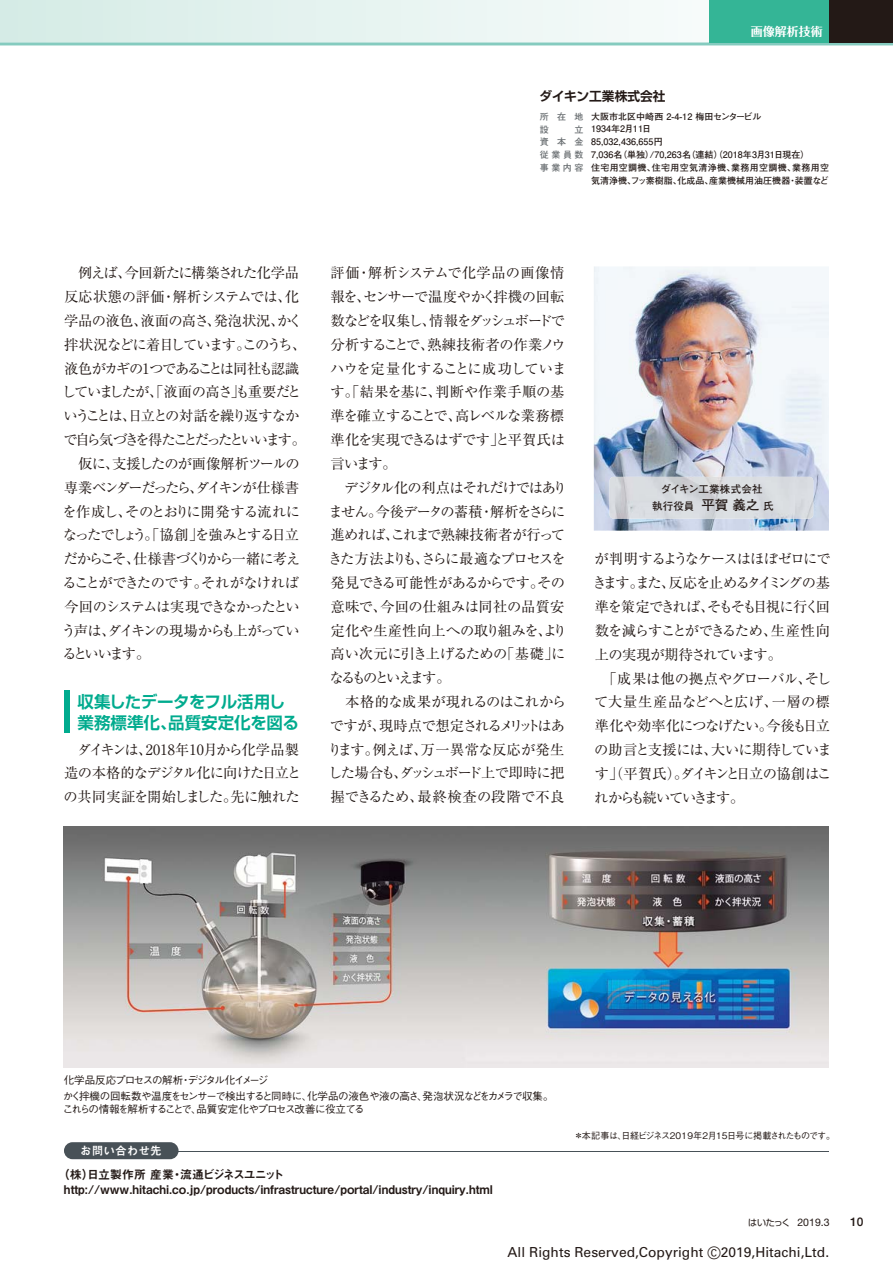
<style>
.page{position:relative;width:893px;height:1263px;background:#fff}
.page>*{position:absolute;margin:0;border:0;box-sizing:border-box;transform-origin:0 0}
.t1{font:16.5px/21px "Shin Go Pro De Bold 90 pv RKSJ H";letter-spacing:-.01em;color:#00ab8e}
.t2{font:14.25px/23.9px "Ryumin Pro Regular 90 pv RKSJ H";letter-spacing:-.06em;color:#231916}
.t3{font:14.25px/23.9px "Ryumin Pro Regular 90 pv RKSJ H";letter-spacing:-.095em;color:#231916}
.t4{font:14.25px/23.9px "Ryumin Pro Regular 90 pv RKSJ H";letter-spacing:-.04em;color:#231916}
.t5{font:13.8px "Univers";color:#231916}
.t6{font:12.75px "Shin Go Pro De Bold 90 pv RKSJ H";color:#231916}
.t7{font:12px/15px "Midashi Go Pro MB31 90 pv RKSJ H";color:#231916}
.t8{font:12px "Folk Pro Bold 90 pv RKSJ H";color:#fff}
.t9{font:500 12px "Helvetica Neue LT Std";color:#231916}
.t10{font:11.7px "Mi Go MB1 Std De Bold 90 pv RKSJ H";color:#fff}
.t11{font:10.5px/16.2px "Gothic BBB Pro Medium 90 pv RKSJ H";letter-spacing:-.075em;color:#231916}
.t12{font:10.5px "Futo Go B101 Pro Bold 90 pv RKSJ H";letter-spacing:.025em;color:#231916}
.t13{font:10.5px "Helvetica Neue LT Std";color:#231916}
.t14{font:9px/12.8px "Futo Go B101 Pro Bold 90 pv RKSJ H";letter-spacing:.005em;color:#231916}
.t15{font:9px "Gothic BBB Pro Medium 90 pv RKSJ H";letter-spacing:-.065em;color:#231916}
.t16{font:9px/12.8px "Futo Go B101 Pro Bold 90 pv RKSJ H";letter-spacing:.3em;color:#686d70}
.s1{font-size:13.5px}
.s2{font-family:"Shin Go Pro Regular 90 pv RKSJ H";font-size:9px}
.s3{font-size:16.95px}
</style>
<div class="page">
<img style="left:594px;top:266px;width:235px;height:265px">
<hr style="left:83px;top:1151px;width:746px;height:1px;background:#485157">
<div style="left:64px;top:1142px;width:115px;height:17px;background:#485157;border-radius:9px"></div>
<img style="left:610px;top:477px;width:203px;height:42px;border-radius:4px">
<img style="left:64px;top:827px;width:765px;height:241px">
<div style="left:64px;top:691px;width:5px;height:42px;background:#00ab8e"></div>
<svg style="left:0;top:0;width:710px;height:42px"></svg>
<hr style="left:0;top:42px;width:893px;height:3px;background:#85cbbf">
<div style="left:719px;top:0;width:174px;height:42px;background:#231916"></div>
<div style="left:710px;top:0;width:119px;height:42px;background:#34b596"></div>
<p class="t6" style="left:540px;top:92px;width:128px">ダイキン工業株式会社</p>
<p class="t8" style="left:751px;top:27px;width:73px">画像解析技術</p>
<p class="t14" style="left:591px;top:111px;width:239px">大阪市北区中崎西 2-4-12 梅田センタービル<br>1934年2月11日<br>85,032,436,655円<br>7,036名（単独）/70,263名（連結）（2018年3月31日現在）<br>住宅用空調機、住宅用空気清浄機、業務用空調機、業務用空気清浄機、フッ素樹脂、化成品、産業機械用油圧機器・装置など</p>
<p class="t16" style="left:540px;top:111px;width:45px">所在地設</p>
<p class="t16" style="left:540px;top:124px;width:45px;text-align:justify;text-indent:35px">立資本金従業員数事業内容</p>
<p class="t3" style="left:62px;top:263px;width:246px">　例えば、今回新たに構築された化学品反応状態の評価・解析システムでは、化学品の液色、液面の高さ、発泡状況、かく拌状況などに着目しています。このうち、液色がカギの1つであることは同社も認識していましたが、「液面の高さ」も重要だということは、日立との対話を繰り返すなかで自ら気づきを得たことだったといいます。　仮に、支援したのが画像解析ツールの専業ベンダーだったら、ダイキンが仕様書を作成し、そのとおりに開発する流れになったでしょう。「協創」を強みとする日立だからこそ、仕様書づくりから一緒に考えることができたのです。それがなければ今回のシステムは実現できなかったという声は、ダイキンの現場からも上がっているといいます。</p>
<p class="t1" style="left:77px;top:693px;width:223px">収集したデータをフル活用し業務標準化、品質安定化を図る</p>
<p class="t2" style="left:63px;top:739px;width:239px">　ダイキンは、2018年10月から化学品製造の本格的なデジタル化に向けた日立との共同実証を開始しました。先に触れた</p>
<p class="t2" style="left:328px;top:263px;width:241px">評価・解析システムで化学品の画像情報を、センサーで温度やかく拌機の回転数などを収集し、情報をダッシュボードで分析することで、熟練技術者の作業ノウハウを定量化することに成功しています。「結果を基に、判断や作業手順の基準を確立することで、高レベルな業務標準化を実現できるはずです」と平賀氏は言います。<br>　デジタル化の利点はそれだけではありません。今後データの蓄積・解析をさらに進めれば、これまで熟練技術者が行ってきた方法よりも、さらに最適なプロセスを発見できる可能性があるからです。その意味で、今回の仕組みは同社の品質安定化や生産性向上への取り組みを、より高い次元に引き上げるための「基礎」になるものといえます。<br>　本格的な成果が現れるのはこれからですが、現時点で想定されるメリットはあります。例えば、万一異常な反応が発生した場合も、ダッシュボード上で即時に把握できるため、最終検査の段階で不良</p>
<p class="t12" style="left:661px;top:485px;width:103px">ダイキン工業株式会社</p>
<p class="t12" style="left:652px;top:502px;width:123px">執行役員 <span class="s1">平賀 義之</span> 氏</p>
<p class="t2" style="left:593px;top:549px;width:240px;text-align:justify">が判明するようなケースはほぼゼロにできます。また、反応を止めるタイミングの基準を策定できれば、そもそも目視に行く回数を減らすことができるため、生産性向上の実現が期待されています。</p>
<p class="t4" style="left:594px;top:668px;width:239px;text-indent:8px">「成果は他の拠点やグローバル、そして大量生産品などへと広げ、一層の標準化や効率化につなげたい。今後も日立の助言と支援には、大いに期待しています」（平賀氏）。ダイキンと日立の協創はこれからも続いていきます。</p>
<p class="t11" style="left:63px;top:1073px;width:492px">化学品反応プロセスの解析・デジタル化イメージ<br>かく拌機の回転数や温度をセンサーで検出すると同時に、化学品の液色や液の高さ、発泡状況などをカメラで収集。</p>
<p class="t11" style="left:63px;top:1102px;width:303px">これらの情報を解析することで、品質安定化やプロセス改善に役立てる</p>
<p class="t10" style="left:80px;top:1146px;width:83px">お問い合わせ先</p>
<p class="t7" style="left:64px;top:1168px;width:431px;text-indent:-6px">（株）日立製作所 産業・流通ビジネスユニットhttp://www.hitachi.co.jp/products/infrastructure/portal/industry/inquiry.html</p>
<p class="t15" style="left:574px;top:1132px;width:263px">＊本記事は、日経ビジネス2019年2月15日号に掲載されたものです。</p>
<p class="t13" style="left:748px;top:1216px;width:83px"><span class="s2">はいたっく</span> 2019.3</p>
<p class="t9" style="left:850px;top:1218px;width:15px">10</p>
<p class="t5" style="left:508px;top:1247px;width:323px">All Rights Reserved,Copyright <span class="s3">©</span>2019,Hitachi,Ltd.</p>
</div>
